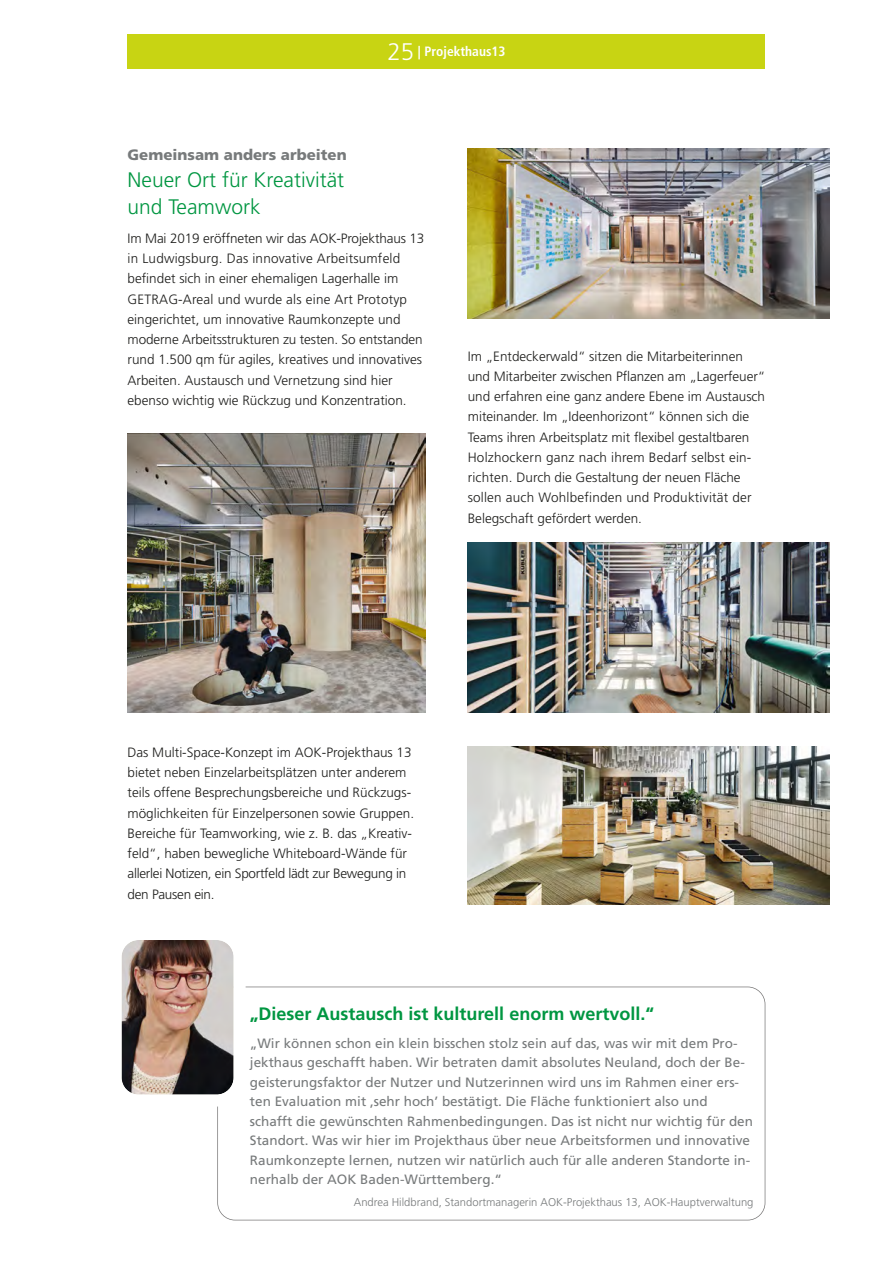
<style>
.page{position:relative;width:893px;height:1263px;background:#fff}
.page>*{position:absolute;margin:0;border:0;box-sizing:border-box;transform-origin:0 0}
.t1{font:300 21px/27px "Frutiger LT";color:#009641}
.t2{font:700 18px "Frutiger LT";color:#009641}
.t3{font:900 15px "Frutiger LT";color:#777a7b}
.t4{font:300 13.5px/20.2px "Frutiger LT";color:#1d1d1b}
.t5{font:13.5px/19.5px "Frutiger LT";color:#777a7b}
.t6{font:700 condensed 13.5px "Frutiger LT";color:#fff}
.t7{font:300 11.25px "Frutiger LT";color:#777a7b}
.s1{font-weight:300;font-stretch:normal;font-size:24px}
.s2{font-stretch:normal}
</style>
<div class="page">
<div style="left:128px;top:34px;width:637px;height:34px;background:#c8d413"></div>
<div style="left:217px;top:986px;width:548px;height:234px;border:2px solid #7c7b7b;border-radius:18px"></div>
<img style="left:121px;top:940px;width:125px;height:166px">
<img style="left:468px;top:149px;width:361px;height:170px">
<img style="left:128px;top:434px;width:297px;height:279px">
<img style="left:468px;top:542px;width:361px;height:171px">
<img style="left:468px;top:747px;width:361px;height:157px">
<p class="t6" style="left:387px;top:46px;width:120px"><span class="s1">25</span> <span class="s2">|</span> Projekthaus13</p>
<p class="t3" style="left:128px;top:149px;width:221px">Gemeinsam anders arbeiten</p>
<h1 class="t1" style="left:128px;top:168px;width:218px">Neuer Ort für Kreativität und Teamwork</h1>
<p class="t4" style="left:128px;top:229px;width:298px">Im Mai 2019 eröffneten wir das AOK-Projekthaus 13 in Ludwigsburg. Das innovative Arbeitsumfeld befindet sich in einer ehemaligen Lagerhalle im GETRAG-Areal und wurde als eine Art Prototyp eingerichtet, um innovative Raumkonzepte und moderne Arbeitsstrukturen zu testen. So entstanden rund 1.500 qm für agiles, kreatives und innovatives Arbeiten. Austausch und Vernetzung sind hier ebenso wichtig wie Rückzug und Konzentration.</p>
<p class="t4" style="left:468px;top:347px;width:299px">Im „Entdeckerwald“ sitzen die Mitarbeiterinnen und Mitarbeiter zwischen Pflanzen am „Lagerfeuer“ und erfahren eine ganz andere Ebene im Austausch miteinander. Im „Ideenhorizont“ können sich die Teams ihren Arbeitsplatz mit flexibel gestaltbaren Holzhockern ganz nach ihrem Bedarf selbst ein&shy;richten. Durch die Gestaltung der neuen Fläche sollen auch Wohlbefinden und Produktivität der Belegschaft gefördert werden.</p>
<p class="t4" style="left:128px;top:743px;width:288px">Das Multi-Space-Konzept im AOK-Projekthaus 13 bietet neben Einzelarbeitsplätzen unter anderem teils offene Besprechungsbereiche und Rückzugs&shy;möglichkeiten für Einzelpersonen sowie Gruppen.<br>Bereiche für Teamworking, wie z. B. das „Kreativ&shy;feld“, haben bewegliche Whiteboard-Wände für allerlei Notizen, ein Sportfeld lädt zur Bewegung in den Pausen ein.</p>
<h2 class="t2" style="left:250px;top:1006px;width:406px">„Dieser Austausch ist kulturell enorm wertvoll.“</h2>
<p class="t5" style="left:250px;top:1034px;width:505px">„Wir können schon ein klein bisschen stolz sein auf das, was wir mit dem Pro&shy;jekthaus geschafft haben. Wir betraten damit absolutes Neuland, doch der Be&shy;geisterungsfaktor der Nutzer und Nutzerinnen wird uns im Rahmen einer ers&shy;ten Evaluation mit ,sehr hoch’ bestätigt. Die Fläche funktioniert also und schafft die gewünschten Rahmenbedingungen. Das ist nicht nur wichtig für den Standort. Was wir hier im Projekthaus über neue Arbeitsformen und innovative Raumkonzepte lernen, nutzen wir natürlich auch für alle anderen Standorte in&shy;nerhalb der AOK Baden-Württemberg.“</p>
<p class="t7" style="left:354px;top:1198px;width:401px">Andrea Hildbrand, Standortmanagerin AOK-Projekthaus 13, AOK-Hauptverwaltung</p>
</div>
